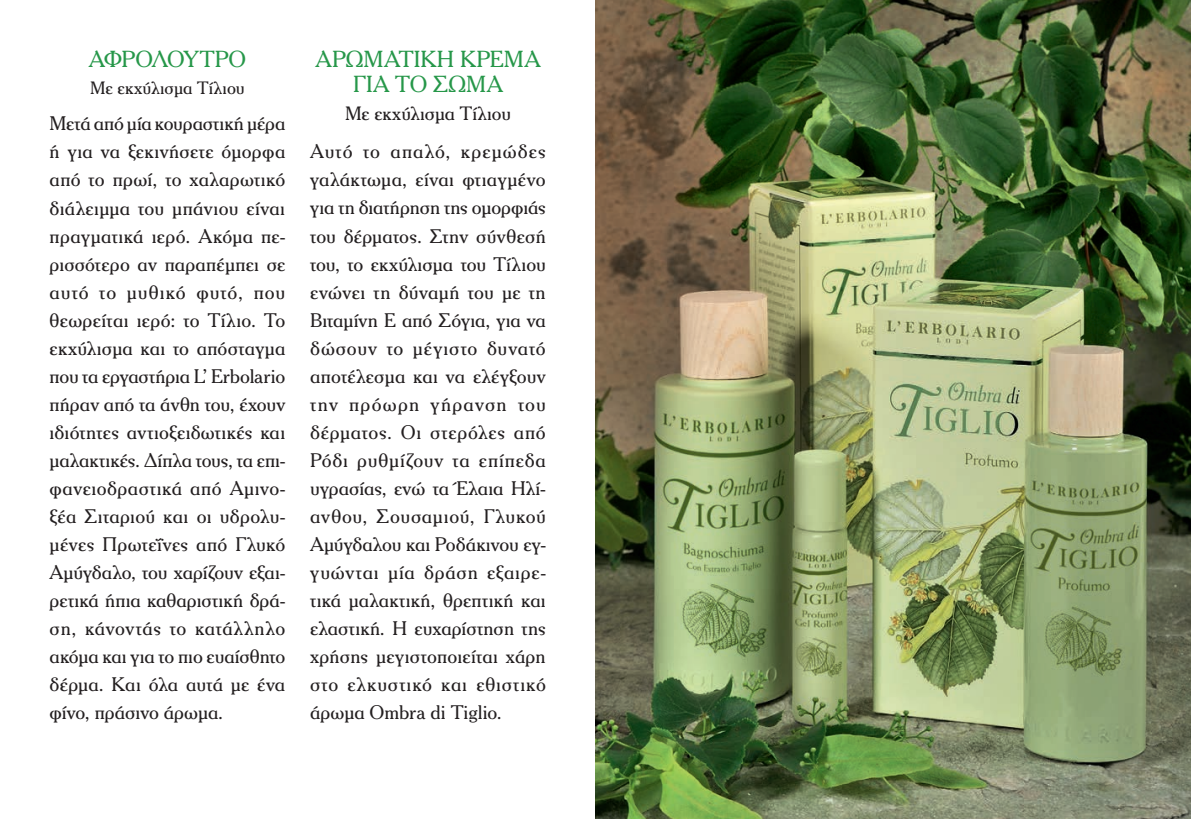
<style>
.page{position:relative;width:1191px;height:819px;background:#fff}
.page>*{position:absolute;margin:0;border:0;box-sizing:border-box;transform-origin:0 0}
.testo_HE{font:22.75px "PF Cheltenham";letter-spacing:.01em;color:#269749}
.testo_HE-2{font:22.75px "PF Cheltenham";letter-spacing:-.03em;color:#269749}
.testo_HE-3{font:19.25px/28px "PF Cheltenham";letter-spacing:.01em;color:#231f20;text-align:justify}
.testo_HE-4{font:18.9px "PF Cheltenham";letter-spacing:.005em;color:#231f20}
.testo_HE-5{font:17.5px "PF Cheltenham";letter-spacing:.01em;color:#231f20}
</style>
<div class="page">
<img style="left:595px;top:0;width:596px;height:819px">
<p class="testo_HE-2" style="left:89px;top:46px;width:159px">ΑΦΡΟΛΟΥΤΡΟ</p>
<p class="testo_HE-5" style="left:90px;top:77px;width:156px">Με εκχύλισμα Τίλιου</p>
<p class="testo_HE-3" style="left:50px;top:109px;width:237px">Μετά από μία κουραστική μέρα ή για να ξεκινήσετε όμορφα από το πρωί, το χαλαρωτικό διάλειμμα του μπάνιου είναι πραγματικά ιερό. Ακόμα πε&shy;ρισσότερο αν παραπέμπει σε</p>
<p class="testo_HE-3" style="left:50px;top:277px;width:237px">αυτό το μυθικό φυτό, που θεωρείται ιερό: το Τίλιο. Το εκχύλισμα και το απόσταγμα που τα εργαστήρια L’ Erbolario πήραν από τα άνθη του, έχουν ιδιότητες αντιοξειδωτικές και</p>
<p class="testo_HE-3" style="left:50px;top:446px;width:237px">μαλακτικές. Δίπλα τους, τα επι&shy;φανειοδραστικά από Αμινο-</p>
<p class="testo_HE-3" style="left:50px;top:502px;width:237px">ξέα Σιταριού και οι υδρολυ&shy;μένες Πρωτεΐνες από Γλυκό Αμύγδαλο, του χαρίζουν εξαι-</p>
<p class="testo_HE-3" style="left:50px;top:586px;width:237px">ρετικά ήπια καθαριστική δρά&shy;ση, κάνοντάς το κατάλληλο ακόμα και για το πιο ευαίσθητο δέρμα. Και όλα αυτά με ένα φίνο, πράσινο άρωμα.</p>
<p class="testo_HE" style="left:315px;top:46px;width:227px">ΑΡΩΜΑΤΙΚΗ ΚΡΕΜΑ</p>
<p class="testo_HE" style="left:353px;top:71px;width:151px">ΓΙΑ ΤΟ ΣΩΜΑ</p>
<p class="testo_HE-4" style="left:345px;top:102px;width:167px">Με εκχύλισμα Τίλιου</p>
<p class="testo_HE-3" style="left:310px;top:137px;width:237px">Αυτό το απαλό, κρεμώδες γαλάκτωμα, είναι φτιαγμένο για τη διατήρηση της ομορφιάς του δέρματος. Στην σύνθεσή του, το εκχύλισμα του Τίλιου ενώνει τη δύναμή του με τη Βιταμίνη Ε από Σόγια, για να δώσουν το μέγιστο δυνατό αποτέλεσμα και να ελέγξουν την πρόωρη γήρανση του δέρματος. Οι στερόλες από Ρόδι ρυθμίζουν τα επίπεδα υγρασίας, ενώ τα Έλαια Ηλί-</p>
<p class="testo_HE-3" style="left:310px;top:502px;width:237px">ανθου, Σουσαμιού, Γλυκού<br>Αμύγδαλου και Ροδάκινου εγ-</p>
<p class="testo_HE-3" style="left:310px;top:558px;width:237px">γυώνται μία δράση εξαιρε&shy;τικά μαλακτική, θρεπτική και ελαστική. Η ευχαρίστηση της χρήσης μεγιστοποιείται χάρη στο ελκυστικό και εθιστικό άρωμα Ombra di Tiglio.</p>
</div>
